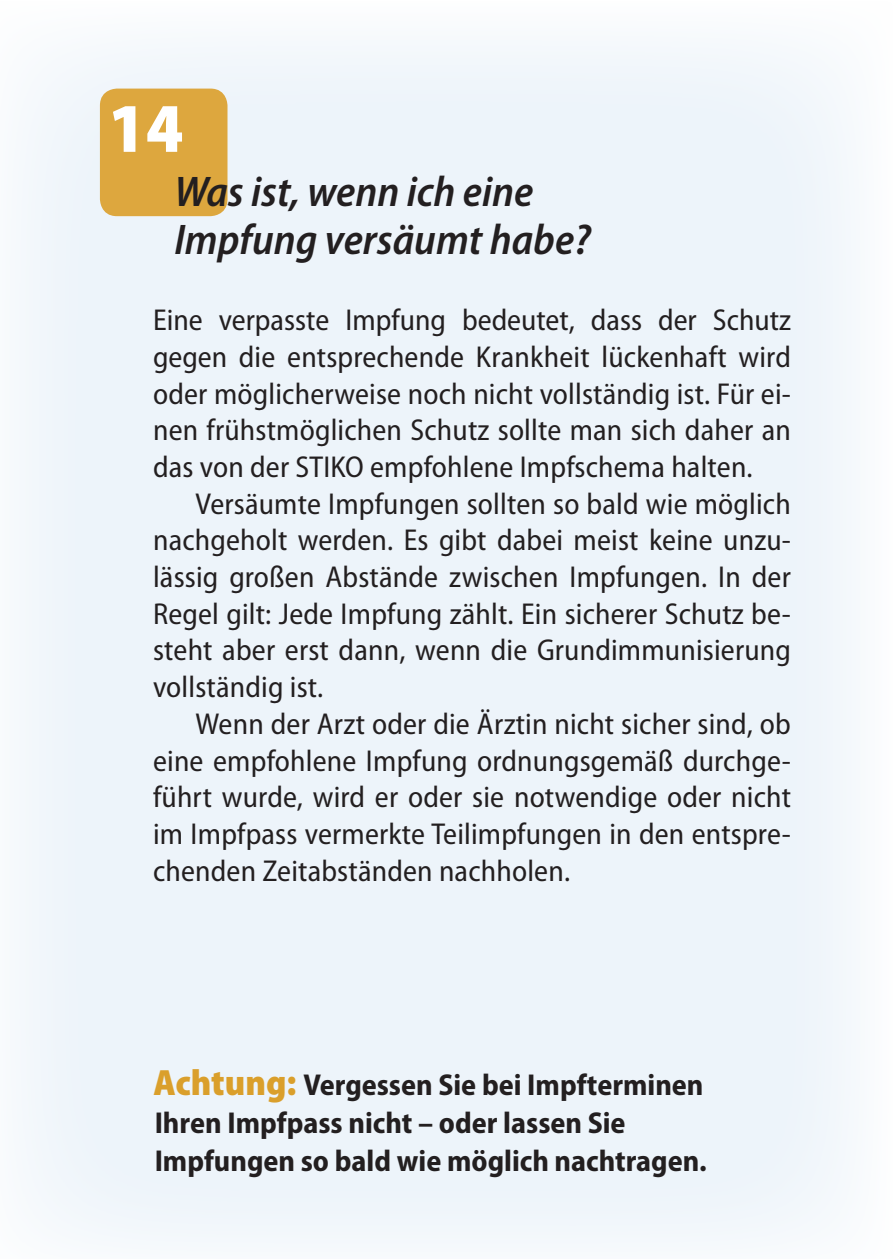
<style>
.page{position:relative;width:893px;height:1259px;background:#fff}
.page>*{position:absolute;margin:0;border:0;box-sizing:border-box;transform-origin:0 0}
.t1{font:900 semi-condensed 70.2px "Myriad Pro";color:#fff}
.t2{font:italic 600 semi-condensed 43.2px/47.7px "Myriad Pro";color:#231f20}
.t3{font:semi-condensed 30.3px/36.6px "Myriad Pro";letter-spacing:.005em;color:#231f20;text-align:justify}
.t4{font:700 semi-condensed 30.3px/38.4px "Myriad Pro";color:#231f20}
.s1{font-weight:900;font-size:36.6px;color:#da9f2b}
</style>
<div class="page">
<div style="left:0;top:1px;width:893px;height:1258px;background:#edf4fa"></div>
<div style="left:100px;top:89px;width:127px;height:127px;background:#dda73e;border-radius:17px"></div>
<h1 class="t1" style="left:98px;top:78px;width:79px">00</h1>
<h1 class="t1" style="left:108px;top:89px;width:76px">14</h1>
<h2 class="t2" style="left:174px;top:168px;width:418px">Was ist, wenn ich eine<br>Impfung versäumt habe?</h2>
<p class="t3" style="left:153px;top:302px;width:639px">Eine verpasste Impfung bedeutet, dass der Schutz gegen die entsprechende Krankheit lückenhaft wird oder möglicherweise noch nicht vollständig ist. Für ei&shy;nen frühstmöglichen Schutz sollte man sich daher an das von der STIKO empfohlene Impfschema halten.</p>
<p class="t3" style="left:153px;top:486px;width:639px;text-indent:43px">Versäumte Impfungen sollten so bald wie möglich nachgeholt werden. Es gibt dabei meist keine unzu&shy;lässig großen Abstände zwischen Impfungen. In der Regel gilt: Jede Impfung zählt. Ein sicherer Schutz be&shy;steht aber erst dann, wenn die Grundimmunisierung vollständig ist.</p>
<p class="t3" style="left:153px;top:706px;width:639px;text-indent:43px">Wenn der Arzt oder die Ärztin nicht sicher sind, ob eine empfohlene Impfung ordnungsgemäß durchge&shy;führt wurde, wird er oder sie notwendige oder nicht im Impfpass vermerkte Teilimpfungen in den entspre&shy;chenden Zeitabständen nachholen.</p>
<p class="t4" style="left:154px;top:1065px;width:555px"><span class="s1">Achtung:</span> Vergessen Sie bei Impfterminen<br>Ihren Impfpass nicht – oder lassen Sie<br>Impfungen so bald wie möglich nachtragen.</p>
</div>
